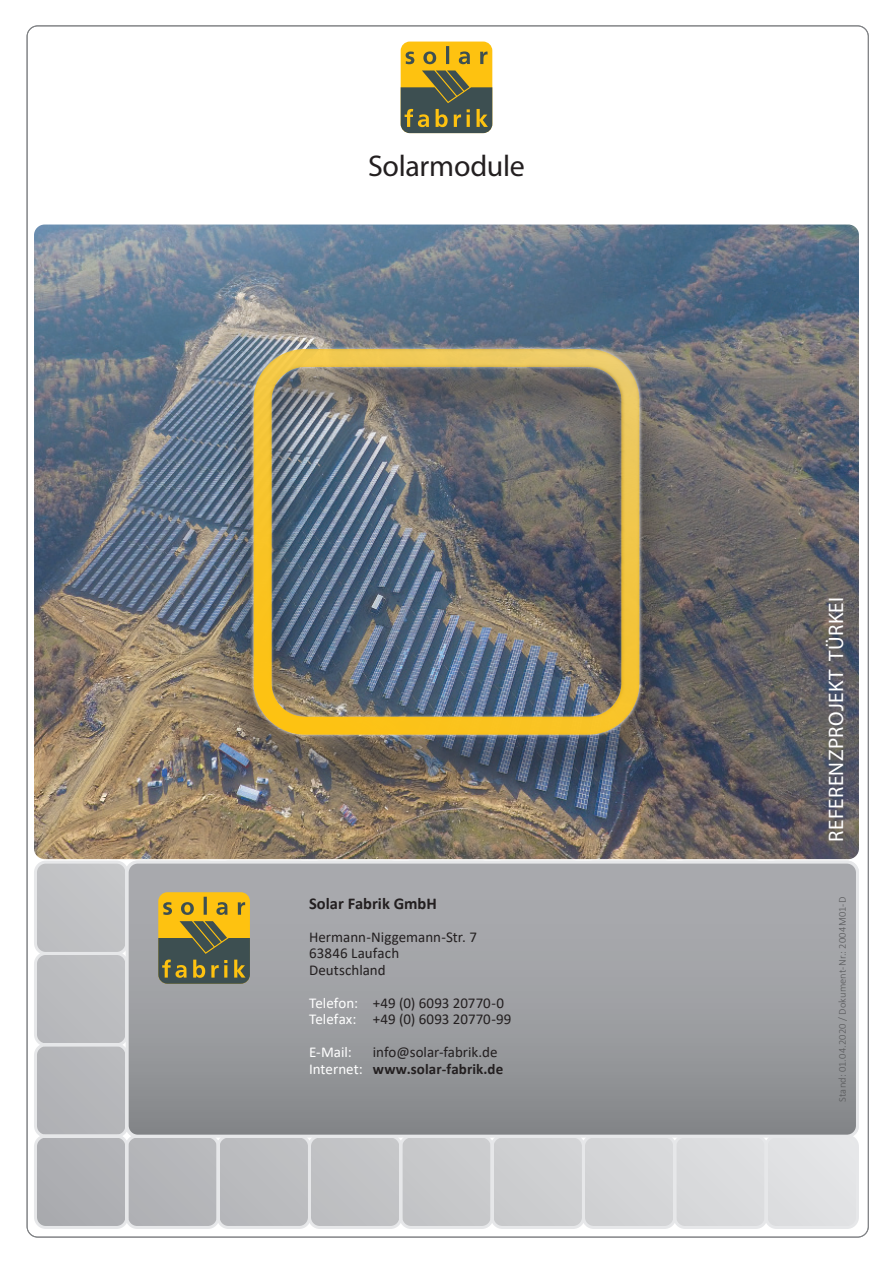
<style>
.page{position:relative;width:893px;height:1263px;background:#fff}
.page>*{position:absolute;margin:0;border:0;box-sizing:border-box;transform-origin:0 0}
.t1{font:30px "Myriad Pro";letter-spacing:-.01em;color:#231f20}
.t2{font:21px "Myriad Pro";letter-spacing:.02em;color:#fff}
.t3{font:700 16.5px "Calibri";color:#231f20}
.t4{font:15px "Calibri";color:#231f20}
.t5{font:700 15px "Calibri";letter-spacing:.005em;color:#231f20}
.t6{font:15px "Calibri";color:#fff}
.t7{font:300 10.5px "Calibri";letter-spacing:.01em;color:#57585a}
.s1{color:#fff}
.s2{font-weight:400;color:#fff}
</style>
<div class="page">
<svg style="left:34px;top:859px;width:825px;height:370px;background:#c8c9cc"></svg>
<div style="left:127px;top:862px;width:730px;height:274px;background:linear-gradient(to bottom,#afb0b4,#898b8e);border-radius:11px"></div>
<div style="left:126px;top:860px;width:733px;height:278px;border:3px solid #e6e7e9;border-radius:11px"></div>
<div style="left:158px;top:892px;width:92px;height:92px;background:#fec210;border-radius:9px"></div>
<svg style="left:158px;top:897px;width:92px;height:87px"></svg>
<div style="left:401px;top:42px;width:91px;height:91px;background:#fec210;border-radius:9px"></div>
<svg style="left:401px;top:46px;width:91px;height:87px"></svg>
<img style="left:34px;top:225px;width:825px;height:634px">
<div style="left:220px;top:345px;width:453px;height:453px;background:#231f20;opacity:.75"></div>
<div style="left:250px;top:346px;width:393px;height:392px;background:#fff;opacity:.75"></div>
<div style="left:254px;top:349px;width:385px;height:386px;border:18px solid #fec210;border-radius:43px"></div>
<h1 class="t1" style="left:368px;top:147px;width:158px">Solarmodule</h1>
<p class="t3" style="left:309px;top:891px;width:129px">Solar Fabrik GmbH</p>
<p class="t4" style="left:309px;top:926px;width:169px">Hermann-Niggemann-Str. 7</p>
<p class="t4" style="left:309px;top:943px;width:92px">63846 Laufach</p>
<p class="t4" style="left:309px;top:959px;width:78px">Deutschland</p>
<p class="t4" style="left:309px;top:992px;width:197px"><span class="s1">Telefon:</span> +49 (0) 6093 20770-0</p>
<p class="t4" style="left:309px;top:1009px;width:204px"><span class="s1">Telefax:</span> +49 (0) 6093 20770-99</p>
<p class="t6" style="left:309px;top:1042px;width:44px">E-Mail:</p>
<p class="t4" style="left:373px;top:1042px;width:126px">info@solar-fabrik.de</p>
<p class="t5" style="left:309px;top:1058px;width:196px"><span class="s2">Internet:</span> www.solar-fabrik.de</p>
<p class="t2" style="left:823px;top:842px;width:247px;rotate:-90deg">REFERENZPROJEKT TÜRKEI</p>
<p class="t7" style="left:836px;top:1102px;width:207px;rotate:-90deg">Stand: 01.04.2020 / Dokument-Nr.: 2004M01-D</p>
</div>
